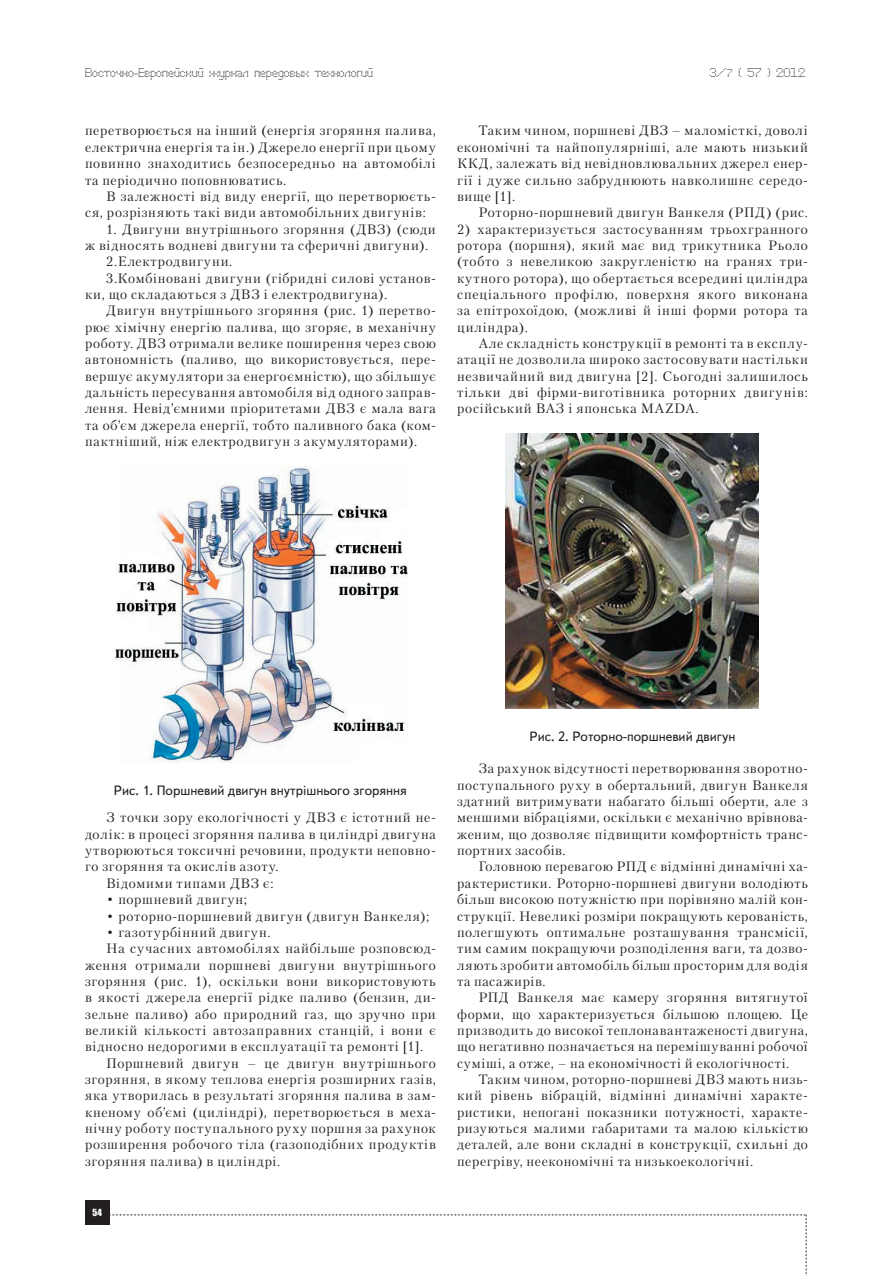
<style>
.page{position:relative;width:893px;height:1276px;background:#fff}
.page>*{position:absolute;margin:0;border:0;box-sizing:border-box;transform-origin:0 0}
.t1{font:13.5px/16.4px "Petersburg C";letter-spacing:.055em;color:#231f20;text-align:justify}
.t2{font:13.5px "Text Book C";color:#231f20}
.t3{font:12px "Perfo";letter-spacing:.015em;color:#231f20}
.t4{font:9px "Impact";color:#fff}
.s1{font-size:10.5px}
</style>
<div class="page">
<div style="left:85px;top:1200px;width:24px;height:25px;background:#231f20"></div>
<svg style="left:109px;top:1214px;width:698px;height:62px"></svg>
<img style="left:114px;top:466px;width:294px;height:297px">
<img style="left:505px;top:433px;width:253px;height:276px">
<p class="t3" style="left:85px;top:65px;width:289px">Восточно-Европейский журнал передовых технологий</p>
<p class="t3" style="left:709px;top:65px;width:97px">3/<span class="s1">7</span> ( 57 ) 2012</p>
<p class="t1" style="left:85px;top:122px;width:352px">перетворюється на інший (енергія згоряння палива, електрична енергія та ін.) Джерело енергії при цьому повинно знаходитись безпосередньо на автомобілі та періодично поповнюватись.</p>
<p class="t1" style="left:85px;top:188px;width:352px;text-indent:21px">В залежності від виду енергії, що перетворюєть&shy;ся, розрізняють такі види автомобільних двигунів:</p>
<p class="t1" style="left:106px;top:220px;width:331px">1. Двигуни внутрішнього згоряння (ДВЗ) (сюди</p>
<p class="t1" style="left:85px;top:237px;width:345px">ж відносять водневі двигуни та сферичні двигуни).</p>
<p class="t1" style="left:106px;top:253px;width:127px">2.Електродвигуни.</p>
<p class="t1" style="left:106px;top:270px;width:331px">3.Комбіновані двигуни (гібридні силові установ-</p>
<p class="t1" style="left:85px;top:286px;width:304px">ки, що складаються з ДВЗ і електродвигуна).</p>
<p class="t1" style="left:106px;top:302px;width:331px">Двигун внутрішнього згоряння (рис. 1) перетво-</p>
<p class="t1" style="left:85px;top:319px;width:352px">рює хімічну енергію палива, що згоряє, в механічну</p>
<p class="t1" style="left:85px;top:335px;width:352px">роботу. ДВЗ отримали велике поширення через свою</p>
<p class="t1" style="left:85px;top:351px;width:352px">автономність (паливо, що використовується, пере-</p>
<p class="t1" style="left:85px;top:368px;width:352px">вершує акумулятори за енергоємністю), що збільшує</p>
<p class="t1" style="left:85px;top:384px;width:352px">дальність пересування автомобіля від одного заправ-</p>
<p class="t1" style="left:85px;top:400px;width:352px">лення. Невід’ємними пріоритетами ДВЗ є мала вага</p>
<p class="t1" style="left:85px;top:417px;width:352px">та об’єм джерела енергії, тобто паливного бака (ком-</p>
<p class="t1" style="left:85px;top:433px;width:334px">пактніший, ніж електродвигун з акумуляторами).</p>
<p class="t1" style="left:457px;top:122px;width:352px;text-indent:21px">Таким чином, поршневі ДВЗ – маломісткі, доволі економічні та найпопулярніші, але мають низький ККД, залежать від невідновлювальних джерел енер&shy;гії і дуже сильно забруднюють навколишнє середо&shy;вище [1].</p>
<p class="t1" style="left:478px;top:204px;width:331px">Роторно-поршневий двигун Ванкеля (РПД) (рис.</p>
<p class="t1" style="left:457px;top:220px;width:352px">2) характеризується застосуванням трьохгранного ротора (поршня), який має вид трикутника Рьоло (тобто з невеликою закругленістю на гранях три&shy;кутного ротора), що обертається всередині циліндра спеціального профілю, поверхня якого виконана за епітрохоїдою, (можливі й інші форми ротора та циліндра).</p>
<p class="t1" style="left:457px;top:335px;width:352px;text-indent:21px">Але складність конструкції в ремонті та в експлу&shy;атації не дозволила широко застосовувати настільки незвичайний вид двигуна [2]. Сьогодні залишилось тільки дві фірми-виготівника роторних двигунів: російський ВАЗ і японська MAZDA.</p>
<p class="t2" style="left:114px;top:783px;width:295px">Рис. 1. Поршневий двигун внутрішнього згоряння</p>
<p class="t1" style="left:106px;top:809px;width:331px">З точки зору екологічності у ДВЗ є істотний не-</p>
<p class="t1" style="left:85px;top:825px;width:352px">долік: в процесі згоряння палива в циліндрі двигуна</p>
<p class="t1" style="left:85px;top:842px;width:352px">утворюються токсичні речовини, продукти неповно-</p>
<p class="t1" style="left:85px;top:858px;width:195px">го згоряння та окислів азоту.</p>
<p class="t1" style="left:106px;top:874px;width:169px">Відомими типами ДВЗ є:</p>
<p class="t1" style="left:106px;top:891px;width:142px">• поршневий двигун;</p>
<p class="t1" style="left:106px;top:907px;width:324px">• роторно-поршневий двигун (двигун Ванкеля);</p>
<p class="t1" style="left:106px;top:924px;width:166px">• газотурбінний двигун.</p>
<p class="t1" style="left:106px;top:940px;width:331px">На сучасних автомобілях найбільше розповсюд-</p>
<p class="t1" style="left:85px;top:956px;width:352px">ження отримали поршневі двигуни внутрішнього</p>
<p class="t1" style="left:85px;top:973px;width:352px">згоряння (рис. 1), оскільки вони використовують</p>
<p class="t1" style="left:85px;top:989px;width:352px">в якості джерела енергії рідке паливо (бензин, ди-</p>
<p class="t1" style="left:85px;top:1005px;width:352px">зельне паливо) або природний газ, що зручно при</p>
<p class="t1" style="left:85px;top:1022px;width:352px">великій кількості автозаправних станцій, і вони є</p>
<p class="t1" style="left:85px;top:1038px;width:340px">відносно недорогими в експлуатації та ремонті [1].</p>
<p class="t1" style="left:106px;top:1054px;width:331px">Поршневий двигун – це двигун внутрішнього</p>
<p class="t1" style="left:85px;top:1071px;width:352px">згоряння, в якому теплова енергія розширних газів,</p>
<p class="t1" style="left:85px;top:1087px;width:352px">яка утворилась в результаті згоряння палива в зам-</p>
<p class="t1" style="left:85px;top:1103px;width:352px">кненому об’ємі (циліндрі), перетворюється в меха-</p>
<p class="t1" style="left:85px;top:1120px;width:352px">нічну роботу поступального руху поршня за рахунок</p>
<p class="t1" style="left:85px;top:1136px;width:352px">розширення робочого тіла (газоподібних продуктів</p>
<p class="t1" style="left:85px;top:1152px;width:197px">згоряння палива) в циліндрі.</p>
<p class="t4" style="left:92px;top:1205px;width:11px">54</p>
<p class="t2" style="left:530px;top:729px;width:207px">Рис. 2. Роторно-поршневий двигун</p>
<p class="t1" style="left:457px;top:760px;width:352px;text-indent:21px">За рахунок відсутності перетворювання зворотно&shy;поступального руху в обертальний, двигун Ванкеля здатний витримувати набагато більші оберти, але з меншими вібраціями, оскільки є механічно врівнова&shy;женим, що дозволяє підвищити комфортність транс&shy;портних засобів.</p>
<p class="t1" style="left:457px;top:858px;width:352px;text-indent:21px">Головною перевагою РПД є відмінні динамічні ха&shy;рактеристики. Роторно-поршневі двигуни володіють більш високою потужністю при порівняно малій кон&shy;струкції. Невеликі розміри покращують керованість, полегшують оптимальне розташування трансмісії, тим самим покращуючи розподілення ваги, та дозво&shy;ляють зробити автомобіль більш просторим для водія та пасажирів.</p>
<p class="t1" style="left:457px;top:989px;width:352px;text-indent:21px">РПД Ванкеля має камеру згоряння витягнутої форми, що характеризується більшою площею. Це призводить до високої теплонавантаженості двигуна, що негативно позначається на перемішуванні робочої суміші, а отже, – на економічності й екологічності.</p>
<p class="t1" style="left:457px;top:1071px;width:352px;text-indent:21px">Таким чином, роторно-поршневі ДВЗ мають низь&shy;кий рівень вібрацій, відмінні динамічні характе&shy;ристики, непогані показники потужності, характе&shy;ризуються малими габаритами та малою кількістю деталей, але вони складні в конструкції, схильні до перегріву, неекономічні та низькоекологічні.</p>
</div>
